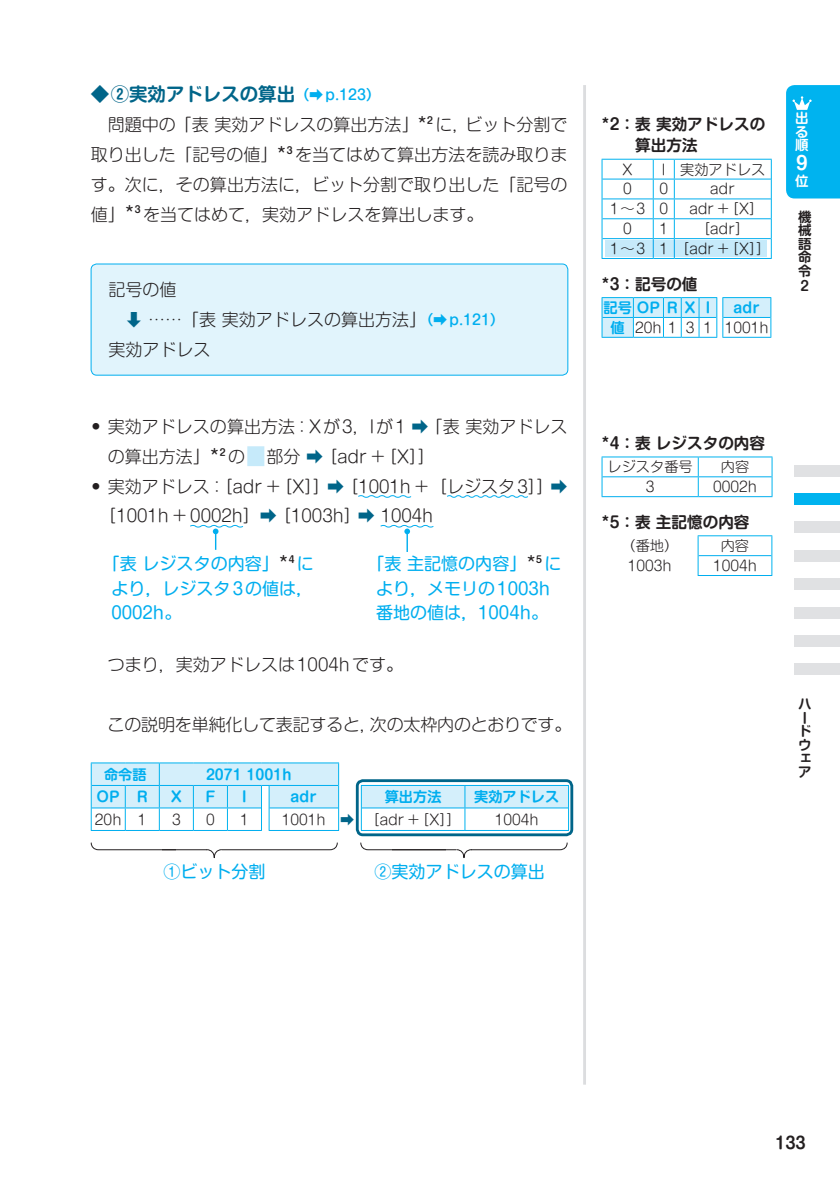
<style>
.page{position:relative;width:840px;height:1191px;background:#fff}
.page>*{position:absolute;margin:0;border:0;box-sizing:border-box;transform-origin:0 0}
.見出し2{font:700 18.4px "Shin M Go Pro De";color:#006589}
.t1{font:700 18.4px "Shin M Go Pro De";color:#fff}
.本文_下アキ{font:300 17px/29.8px "Shin M Go Pro";color:#231f20;text-align:justify}
.本文箇条{font:300 17px/29.8px "Shin M Go Pro";color:#231f20}
.ネーム{font:17px/24px "Shin M Go Pro";color:#00aeef;text-align:center}
.t2{font:700 16.2px "Shin M Go Pro De";color:#231f20}
.脚注見出し_スミ{font:700 15.6px/21.2px "Shin M Go Pro De";color:#231f20}
.表組1{font:300 14.2px/19.8px "Shin M Go Pro";color:#231f20}
.表見出し1{font:700 14.2px "Shin M Go Pro De";color:#00aeef}
.表組1-2{font:300 14.2px "Shin M Go Pro";color:#006589}
.t3{font:700 13.4px/13.4px "Shin M Go Pro De";color:#231f20;text-align:justify}
.t4{font:700 13.4px/13.4px "Shin M Go Pro De";color:#fff;text-align:justify}
.s1{font-family:"Shin M Go Pro";font-weight:500;font-size:14.2px;color:#00aeef}
.s2{font-weight:400;font-size:18.4px}
.s3{color:#006589}
.s4{font-weight:500;font-size:14.2px;color:#00aeef}
.s5{font-weight:900;font-size:20.4px}
.s6{font-size:18.4px;color:#231f20}
.s7{font-family:"Shin M Go Pro De";font-weight:700;color:#00aeef}
</style>
<div class="page">
<div style="left:786px;top:85px;width:53px;height:113px;background:#00b3ef"></div>
<div style="left:794px;top:465px;width:45px;height:11px;background:#e0e1e3"></div>
<div style="left:794px;top:493px;width:45px;height:12px;background:#00b3ef"></div>
<div style="left:794px;top:522px;width:45px;height:11px;background:#e0e1e3"></div>
<div style="left:794px;top:550px;width:45px;height:11px;background:#e0e1e3"></div>
<div style="left:794px;top:578px;width:45px;height:12px;background:#e0e1e3"></div>
<div style="left:794px;top:607px;width:45px;height:11px;background:#e0e1e3"></div>
<div style="left:794px;top:635px;width:45px;height:11px;background:#e0e1e3"></div>
<div style="left:794px;top:663px;width:45px;height:12px;background:#e0e1e3"></div>
<hr style="left:583px;top:85px;width:2px;height:999px;background:#dcdddf">
<div style="left:247px;top:446px;width:17px;height:20px;background:#c6eafa"></div>
<svg style="left:358px;top:495px;width:53px;height:3px"></svg>
<svg style="left:447px;top:495px;width:81px;height:3px"></svg>
<div style="left:91px;top:264px;width:476px;height:111px;background:#e1f4fc;border-radius:6px"></div>
<div style="left:91px;top:264px;width:476px;height:111px;border:1px solid #00aeef;border-radius:6px"></div>
<hr style="left:91px;top:830px;width:34px;height:1px;background:#00aeef">
<hr style="left:125px;top:830px;width:34px;height:1px;background:#00aeef">
<hr style="left:159px;top:830px;width:34px;height:1px;background:#00aeef">
<hr style="left:193px;top:830px;width:34px;height:1px;background:#00aeef">
<hr style="left:227px;top:830px;width:35px;height:1px;background:#00aeef">
<hr style="left:268px;top:830px;width:71px;height:1px;background:#00aeef">
<hr style="left:361px;top:830px;width:103px;height:1px;background:#00aeef">
<hr style="left:464px;top:830px;width:104px;height:1px;background:#00aeef">
<svg style="left:91px;top:762px;width:477px;height:68px"></svg>
<hr style="left:269px;top:785px;width:69px;height:1px;background:#00aeef">
<svg style="left:601px;top:159px;width:170px;height:100px"></svg>
<hr style="left:674px;top:258px;width:97px;height:1px;background:#00aeef">
<svg style="left:601px;top:297px;width:170px;height:41px"></svg>
<hr style="left:722px;top:317px;width:48px;height:1px;background:#00aeef">
<hr style="left:601px;top:337px;width:32px;height:1px;background:#00aeef">
<div style="left:604px;top:240px;width:161px;height:17px;background:#c6eafa"></div>
<hr style="left:601px;top:456px;width:96px;height:1px;background:#00b3ef">
<hr style="left:697px;top:456px;width:75px;height:1px;background:#00b3ef">
<svg style="left:601px;top:457px;width:171px;height:39px"></svg>
<hr style="left:602px;top:476px;width:95px;height:1px;background:#00aeef">
<hr style="left:697px;top:476px;width:74px;height:1px;background:#00aeef">
<hr style="left:601px;top:496px;width:96px;height:1px;background:#00aeef">
<hr style="left:697px;top:496px;width:75px;height:1px;background:#00aeef">
<hr style="left:697px;top:535px;width:74px;height:1px;background:#00b3ef">
<svg style="left:697px;top:536px;width:75px;height:39px"></svg>
<hr style="left:698px;top:555px;width:73px;height:1px;background:#00aeef">
<hr style="left:697px;top:575px;width:74px;height:1px;background:#00aeef">
<svg style="left:91px;top:842px;width:246px;height:16px"></svg>
<svg style="left:360px;top:842px;width:207px;height:16px"></svg>
<div style="left:355px;top:779px;width:218px;height:57px;border:3px solid #006589;border-radius:6px"></div>
<svg style="left:190px;top:524px;width:54px;height:26px"></svg>
<svg style="left:380px;top:524px;width:54px;height:28px"></svg>
<p class="見出し2" style="left:91px;top:79px;width:291px">◆②実効アドレスの算出<span class="s1">（➡p.123）</span></p>
<p class="本文_下アキ" style="left:91px;top:108px;width:478px">　問題中の「表 実効アドレスの算出方法」<span class="s2">*2</span>に，ビット分割で取り出した「記号の値」<span class="s2">*3</span>を当てはめて算出方法を読み取ります。次に，その算出方法に，ビット分割で取り出した「記号の値」<span class="s2">*3</span>を当てはめて，実効アドレスを算出します。</p>
<p class="本文_下アキ" style="left:108px;top:273px;width:397px;text-align:left">記号の値<br><span class="s3">　➡</span> ……「表 実効アドレスの算出方法」<span class="s4">（➡p.121）</span>実効アドレス</p>
<p class="本文箇条" style="left:108px;top:409px;width:461px;text-indent:-22px"><span class="s5">・</span>実効アドレスの算出方法：Xが3，Iが1 <span class="s3">➡</span> 「表 実効アドレスの算出方法」<span class="s2">*2</span>の</p>
<p class="本文箇条" style="left:266px;top:439px;width:170px">部分 <span class="s3">➡</span> ［adr＋［X］］</p>
<p class="本文箇条" style="left:99px;top:469px;width:469px;text-indent:-14px"><span class="s5">・</span>実効アドレス：［adr＋［X］］<span class="s3">➡</span> ［1001h＋［レジスタ3］］<span class="s3">➡</span>［1001h＋0002h］<span class="s3">➡</span> ［1003h］<span class="s3">➡</span> 1004h</p>
<p class="ネーム" style="left:111px;top:550px;width:204px;text-align:justify;text-indent:-9px">「表 レジスタの内容」<span class="s6">*4</span>により，レジスタ3の値は，0002h。</p>
<p class="ネーム" style="left:367px;top:550px;width:195px">「表 主記憶の内容」<span class="s6">*5</span>により，メモリの1003h番地の値は，1004h。</p>
<p class="本文_下アキ" style="left:91px;top:648px;width:313px">　つまり，実効アドレスは1004hです。</p>
<p class="本文_下アキ" style="left:91px;top:707px;width:482px">　この説明を単純化して表記すると，次の太枠内のとおりです。</p>
<p class="表見出し1" style="left:104px;top:762px;width:44px">命令語</p>
<p class="表見出し1" style="left:206px;top:762px;width:87px">2071 1001h</p>
<p class="表見出し1" style="left:96px;top:785px;width:25px">OP</p>
<p class="表見出し1" style="left:137px;top:785px;width:13px">R</p>
<p class="表見出し1" style="left:171px;top:785px;width:12px">X</p>
<p class="表見出し1" style="left:205px;top:785px;width:11px">F</p>
<p class="表見出し1" style="left:242px;top:785px;width:6px">I</p>
<p class="表見出し1" style="left:290px;top:785px;width:28px">adr</p>
<p class="表見出し1" style="left:384px;top:785px;width:58px">算出方法</p>
<p class="表見出し1" style="left:474px;top:785px;width:87px">実効アドレス</p>
<p class="表組1" style="left:95px;top:807px;width:28px">20h</p>
<p class="表組1" style="left:138px;top:807px;width:10px">1</p>
<p class="表組1" style="left:172px;top:807px;width:10px">3</p>
<p class="表組1" style="left:206px;top:807px;width:10px">0</p>
<p class="表組1" style="left:240px;top:807px;width:10px">1</p>
<p class="表組1" style="left:282px;top:807px;width:45px">1001h</p>
<p class="表組1-2" style="left:340px;top:808px;width:16px">➡</p>
<p class="表組1" style="left:365px;top:807px;width:97px">［adr＋［X］］</p>
<p class="表組1" style="left:494px;top:807px;width:45px">1004h</p>
<p class="ネーム" style="left:163px;top:857px;width:104px">①ビット分割</p>
<p class="ネーム" style="left:374px;top:857px;width:172px">②実効アドレスの算出</p>
<p class="脚注見出し_スミ" style="left:635px;top:112px;width:131px;text-indent:-34px">*2：表実効アドレスの算出方法</p>
<p class="表組1" style="left:622px;top:158px;width:11px">X</p>
<p class="表組1" style="left:661px;top:158px;width:105px">I 実効アドレス</p>
<p class="表組1" style="left:623px;top:177px;width:10px">0</p>
<p class="表組1" style="left:659px;top:177px;width:10px">0</p>
<p class="表組1" style="left:710px;top:177px;width:26px">adr</p>
<p class="表組1" style="left:609px;top:197px;width:59px">1～3 0</p>
<p class="表組1" style="left:689px;top:197px;width:75px">adr＋［X］</p>
<p class="表組1" style="left:623px;top:217px;width:10px">0</p>
<p class="表組1" style="left:659px;top:217px;width:10px">1</p>
<p class="表組1" style="left:609px;top:217px;width:162px;text-indent:86px">［adr］<br>1～3 1 ［adr＋［X］］</p>
<p class="脚注見出し_スミ" style="left:601px;top:271px;width:97px">*3：記号の値</p>
<p class="表見出し1" style="left:603px;top:296px;width:108px">記号OPRX I</p>
<p class="表組1" style="left:610px;top:296px;width:159px;text-indent:123px"><span class="s7">adr値</span> 20h 1 3 1 1001h</p>
<p class="t4" style="left:794px;top:110px;width:15px">出る順</p>
<p class="t1" style="left:795px;top:148px;width:13px">9</p>
<p class="t4" style="left:794px;top:172px;width:15px">位</p>
<p class="t3" style="left:797px;top:208px;width:15px">機機機機機</p>
<p class="t3" style="left:800px;top:277px;width:10px">機</p>
<p class="脚注見出し_スミ" style="left:601px;top:430px;width:165px">*4：表レジスタの内容</p>
<p class="表組1" style="left:607px;top:455px;width:87px">レジスタ番号</p>
<p class="表組1" style="left:720px;top:455px;width:30px">内容</p>
<p class="表組1" style="left:645px;top:475px;width:10px">3</p>
<p class="表組1" style="left:712px;top:475px;width:45px">0002h</p>
<p class="脚注見出し_スミ" style="left:601px;top:509px;width:149px">*5：表主記憶の内容</p>
<p class="表組1" style="left:621px;top:534px;width:58px">（番地）</p>
<p class="表組1" style="left:720px;top:534px;width:30px">内容</p>
<p class="表組1" style="left:627px;top:554px;width:45px">1003h</p>
<p class="表組1" style="left:712px;top:554px;width:45px">1004h</p>
<p class="t3" style="left:797px;top:696px;width:14px;text-align:left">ハードウェア</p>
<p class="t2" style="left:774px;top:1129px;width:32px">133</p>
</div>
